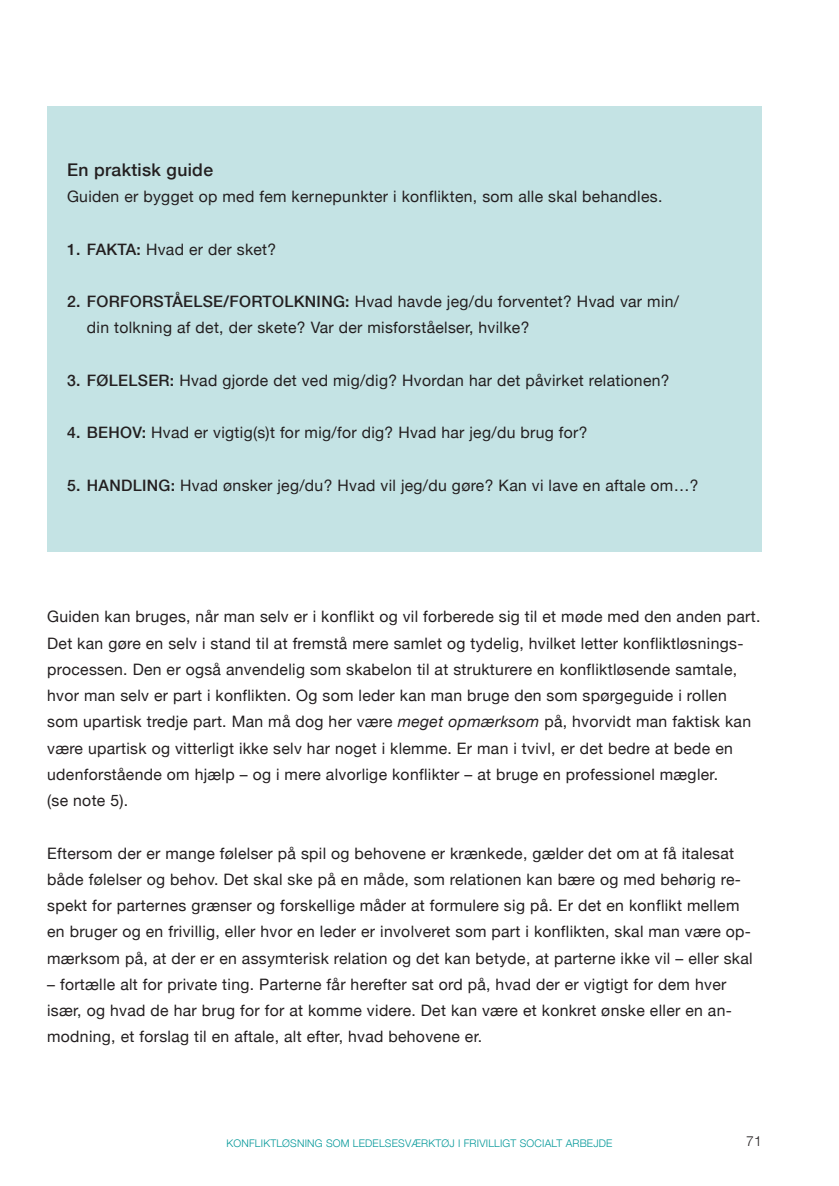
<style>
.page{position:relative;width:839px;height:1186px;background:#fff}
.page>*{position:absolute;margin:0;border:0;box-sizing:border-box;transform-origin:0 0}
.t1{font:500 17.5px "Helvetica Neue";letter-spacing:.02em;color:#231f20}
.t2{font:15.75px/26.2px "Helvetica Neue";letter-spacing:.02em;color:#231f20}
.t3{font:300 14px "Helvetica Neue";color:#231f20}
.t4{font:300 10.5px "Helvetica Neue";letter-spacing:.02em;color:#009798}
.s1{font-weight:500}
.s2{font-style:italic}
</style>
<div class="page">
<div style="left:47px;top:107px;width:714px;height:445px;background:#c4e3e4"></div>
<p class="t1" style="left:67px;top:159px;width:147px">En praktisk guide</p>
<p class="t2" style="left:67px;top:183px;width:596px">Guiden er bygget op med fem kernepunkter i konflikten, som alle skal behandles.</p>
<p class="t2" style="left:67px;top:236px;width:211px"><span class="s1">1. FAKTA:</span> Hvad er der sket?</p>
<p class="t2" style="left:87px;top:288px;width:593px;text-indent:-20px"><span class="s1">2. FORFORSTÅELSE/FORTOLKNING:</span> Hvad havde jeg/du forventet? Hvad var min/ din tolkning af det, der skete? Var der misforståelser, hvilke?</p>
<p class="t2" style="left:67px;top:367px;width:604px"><span class="s1">3. FØLELSER:</span> Hvad gjorde det ved mig/dig? Hvordan har det påvirket relationen?</p>
<p class="t2" style="left:67px;top:419px;width:522px"><span class="s1">4. BEHOV:</span> Hvad er vigtig(s)t for mig/for dig? Hvad har jeg/du brug for?</p>
<p class="t2" style="left:67px;top:472px;width:633px"><span class="s1">5. HANDLING:</span> Hvad ønsker jeg/du? Hvad vil jeg/du gøre? Kan vi lave en aftale om…?</p>
<p class="t2" style="left:47px;top:603px;width:714px">Guiden kan bruges, når man selv er i konflikt og vil forberede sig til et møde med den anden part.<br>Det kan gøre en selv i stand til at fremstå mere samlet og tydelig, hvilket letter konfliktløsnings&shy;processen. Den er også anvendelig som skabelon til at strukturere en konfliktløsende samtale, hvor man selv er part i konflikten. Og som leder kan man bruge den som spørgeguide i rollen som upartisk tredje part. Man må dog her være <span class="s2">meget opmærksom</span> på, hvorvidt man faktisk kan være upartisk og vitterligt ikke selv har noget i klemme. Er man i tvivl, er det bedre at bede en udenforstående om hjælp – og i mere alvorlige konflikter – at bruge en professionel mægler.<br>(se note 5).</p>
<p class="t2" style="left:47px;top:839px;width:707px">Eftersom der er mange følelser på spil og behovene er krænkede, gælder det om at få italesat både følelser og behov. Det skal ske på en måde, som relationen kan bære og med behørig re&shy;spekt for parternes grænser og forskellige måder at formulere sig på. Er det en konflikt mellem en bruger og en frivillig, eller hvor en leder er involveret som part i konflikten, skal man være op&shy;mærksom på, at der er en assymterisk relation og det kan betyde, at parterne ikke vil – eller skal</p>
<p class="t2" style="left:47px;top:971px;width:686px">– fortælle alt for private ting. Parterne får herefter sat ord på, hvad der er vigtigt for dem hver især, og hvad de har brug for for at komme videre. Det kan være et konkret ønske eller en an&shy;modning, et forslag til en aftale, alt efter, hvad behovene er.</p>
<p class="t4" style="left:226px;top:1136px;width:387px">KONFLIKTLØSNING SOM LEDELSESVÆRKTØJ I FRIVILLIGT SOCIALT ARBEJDE</p>
<p class="t3" style="left:746px;top:1132px;width:17px">71</p>
</div>
